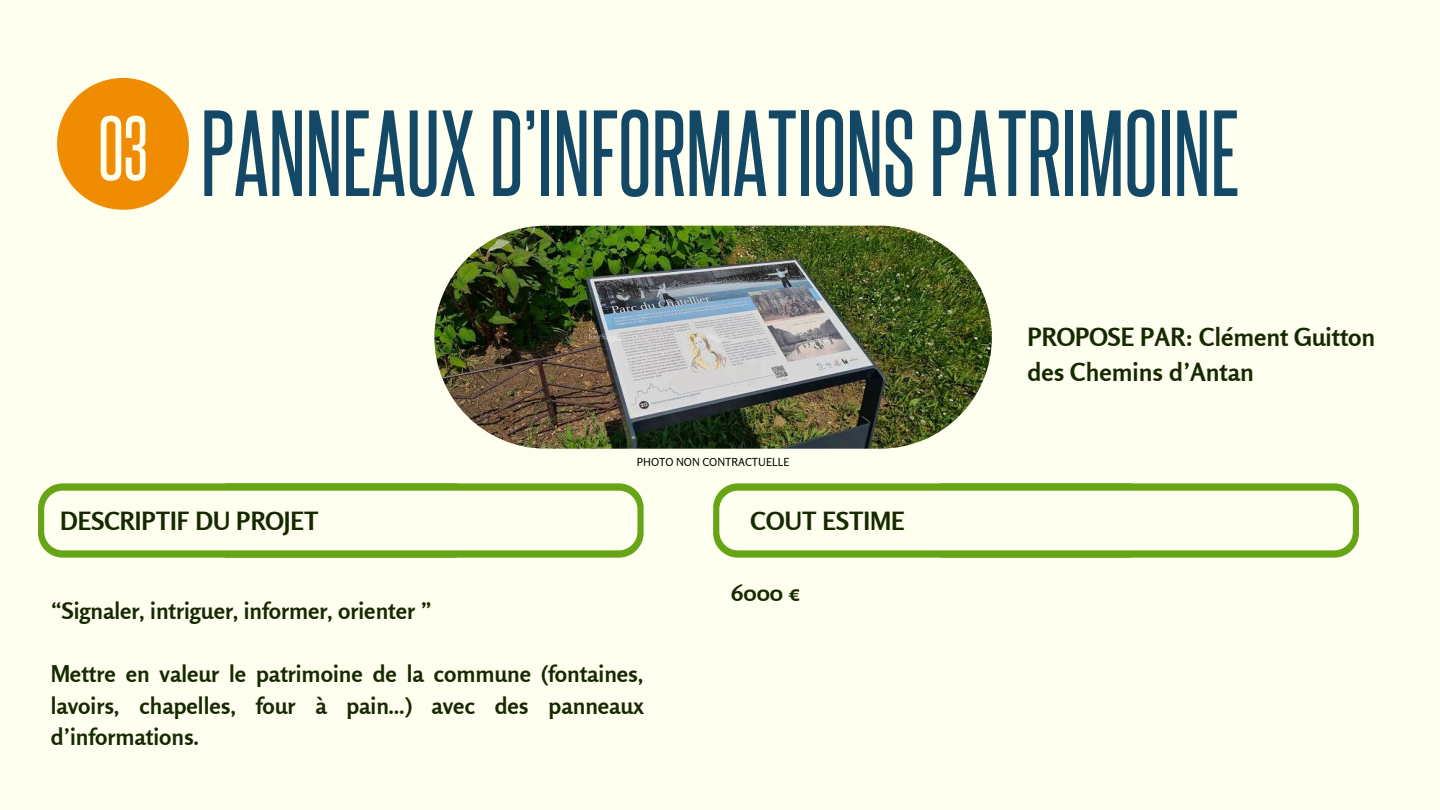
<style>
.page{position:relative;width:1440px;height:810px;background:#ffffef}
.page>*{position:absolute;margin:0;border:0;box-sizing:border-box;transform-origin:0 0}
.t1{font:104px "Aka Acid Steelfish";color:#134966}
.t2{font:77.5px "Aka Acid Steelfish";color:#ffffef}
.t3{font:700 25px/34.5px "Rosario";color:#172900}
.t4{font:700 23px/31.5px "Rosario";color:#172900;text-align:justify}
.t5{font:11px "Rosario";color:#000}
</style>
<div class="page">
<svg style="left:57px;top:77px;width:132px;height:133px"></svg>
<img style="left:434px;top:226px;width:558px;height:223px;border-radius:112px">
<svg style="left:38px;top:483px;width:605px;height:74px"></svg>
<svg style="left:713px;top:483px;width:646px;height:74px"></svg>
<p class="t2" style="left:98px;top:122px;width:51px">03</p>
<h1 class="t1" style="left:200px;top:118px;width:1040px">PANNEAUXD’INFORMATIONSPATRIMOINE</h1>
<p class="t5" style="left:637px;top:455px;width:154px">PHOTO NON CONTRACTUELLE</p>
<h3 class="t3" style="left:60px;top:503px;width:260px">DESCRIPTIF DU PROJET</h3>
<p class="t3" style="left:751px;top:503px;width:156px">COUT ESTIME</p>
<h2 class="t4" style="left:51px;top:595px;width:382px">“Signaler, intriguer, informer, orienter ”</h2>
<p class="t4" style="left:51px;top:658px;width:594px">Mettre en valeur le patrimoine de la commune (fontaines, lavoirs, chapelles, four à pain...) avec des panneaux d’informations.</p>
<p class="t4" style="left:731px;top:577px;width:71px">6000 €</p>
<p class="t3" style="left:1028px;top:320px;width:349px">PROPOSE PAR: Clément Guitton des Chemins d’Antan</p>
</div>
